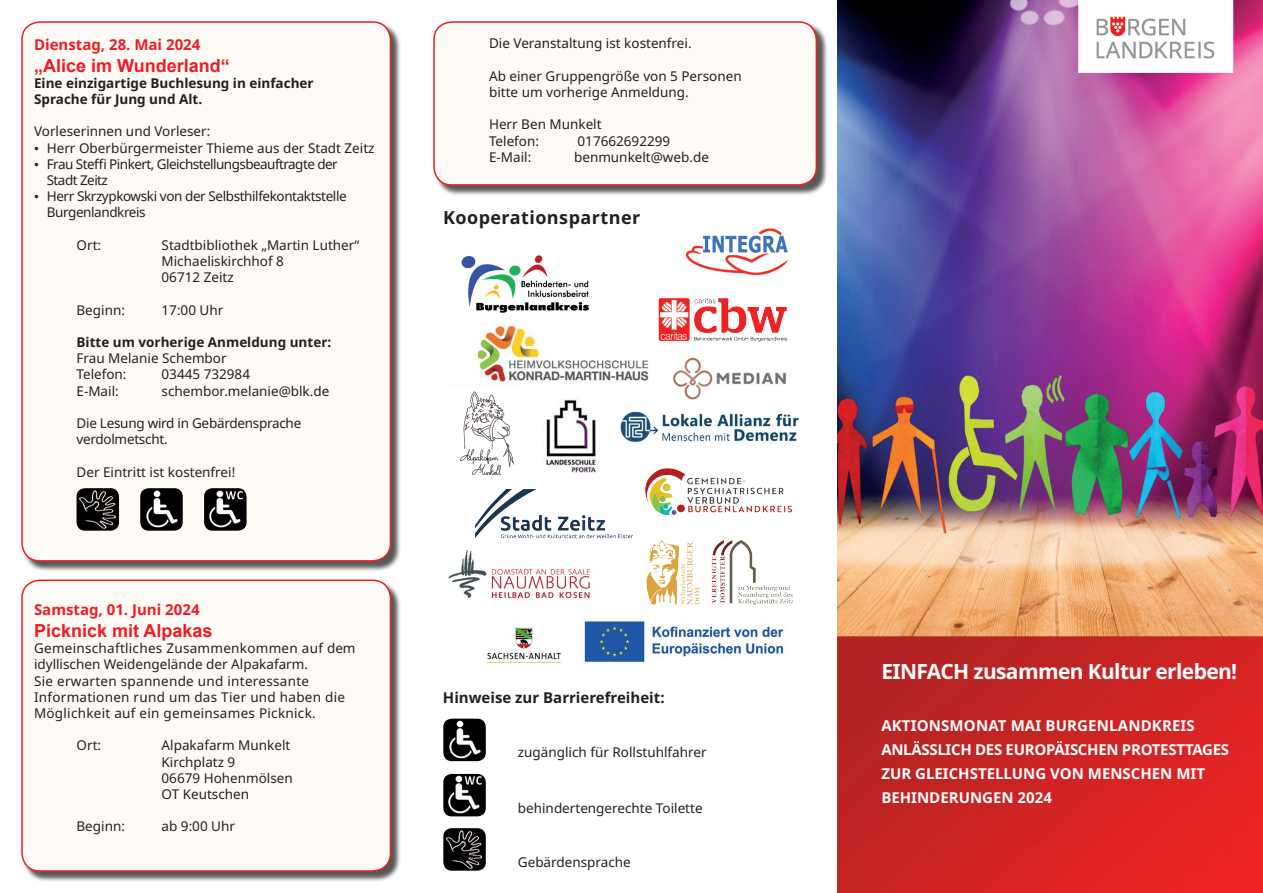
<style>
.page{position:relative;width:1263px;height:893px;background:#fff}
.page>*{position:absolute;margin:0;border:0;box-sizing:border-box;transform-origin:0 0}
.t1{font:700 21px "Noto Sans";letter-spacing:-.03em;color:#fff}
.t2{font:700 18px "Arial";color:#ee1d23}
.t3{font:700 18px "Noto Sans";letter-spacing:.025em;color:#231f20}
.t4{font:700 15px/24px "Noto Sans";color:#fff}
.t5{font:700 15px "Noto Sans";color:#ee1d23}
.t6{font:700 15px "Noto Sans";color:#231f20}
.t7{font:13.5px/16.2px "Noto Sans";color:#231f20}
.t8{font:13.5px/16.2px "Noto Sans";letter-spacing:.02em;color:#231f20}
.t9{font:700 13.5px/16.2px "Noto Sans";color:#231f20}
.t10{font:13.5px/16.2px "Noto Sans";letter-spacing:-.03em;color:#231f20}
.t11{font:13.5px/16.2px "Noto Sans";letter-spacing:-.04em;color:#231f20}
.t12{font:13.5px/16.2px "Noto Sans";letter-spacing:-.02em;color:#231f20}
.s1{font-family:"Times New Roman"}
</style>
<div class="page">
<div style="left:435px;top:23px;width:393px;height:173px;background:#231f20;opacity:.75"></div>
<div style="left:434px;top:22px;width:382px;height:163px;background:#fefbf6;border-radius:18px"></div>
<div style="left:433px;top:21px;width:384px;height:165px;border:2px solid #ee1d23;border-radius:18px"></div>
<div style="left:23px;top:23px;width:379px;height:549px;background:#231f20;opacity:.75"></div>
<div style="left:22px;top:22px;width:368px;height:539px;background:#fefbf6;border-radius:18px"></div>
<div style="left:21px;top:21px;width:370px;height:541px;border:2px solid #ee1d23;border-radius:18px"></div>
<div style="left:23px;top:581px;width:379px;height:301px;background:#231f20;opacity:.75"></div>
<div style="left:22px;top:580px;width:368px;height:291px;background:#fefbf6;border-radius:18px"></div>
<div style="left:21px;top:579px;width:370px;height:293px;border:2px solid #ee1d23;border-radius:18px"></div>
<img style="left:838px;top:0;width:425px;height:893px">
<img style="left:443px;top:719px;width:43px;height:42px">
<img style="left:443px;top:774px;width:43px;height:42px">
<img style="left:443px;top:828px;width:43px;height:43px">
<img style="left:461px;top:255px;width:128px;height:58px">
<img style="left:685px;top:228px;width:104px;height:48px">
<img style="left:475px;top:323px;width:174px;height:60px">
<img style="left:647px;top:298px;width:140px;height:55px">
<img style="left:448px;top:550px;width:142px;height:49px">
<img style="left:476px;top:489px;width:156px;height:50px">
<img style="left:620px;top:411px;width:179px;height:31px">
<img style="left:673px;top:357px;width:113px;height:43px">
<img style="left:645px;top:468px;width:147px;height:48px">
<img style="left:646px;top:540px;width:147px;height:65px">
<img style="left:543px;top:399px;width:54px;height:74px">
<img style="left:459px;top:391px;width:55px;height:85px">
<img style="left:77px;top:488px;width:42px;height:43px">
<img style="left:140px;top:488px;width:43px;height:43px">
<img style="left:204px;top:488px;width:43px;height:43px">
<img style="left:486px;top:621px;width:298px;height:43px">
<p class="t5" style="left:34px;top:34px;width:168px">Dienstag, 28. Mai 2024</p>
<h2 class="t2" style="left:34px;top:53px;width:197px">„Alice im Wunderland“</h2>
<p class="t9" style="left:34px;top:75px;width:281px">Eine einzigartige Buchlesung in einfacher<br>Sprache für Jung und Alt.</p>
<p class="t7" style="left:34px;top:124px;width:178px">Vorleserinnen und Vorleser:</p>
<p class="t7" style="left:34px;top:140px;width:342px"><span class="s1">•</span> Herr Oberbürgermeister Thieme aus der Stadt Zeitz</p>
<p class="t11" style="left:47px;top:156px;width:293px;text-indent:-13px"><span class="s1">•</span> Frau Steffi Pinkert, Gleichstellungsbeauftragte der<br>Stadt Zeitz</p>
<p class="t10" style="left:47px;top:189px;width:301px;text-indent:-13px"><span class="s1">•</span> Herr Skrzypkowski von der Selbsthilfekontaktstelle<br>Burgenlandkreis</p>
<p class="t7" style="left:77px;top:237px;width:26px">Ort:</p>
<p class="t7" style="left:162px;top:237px;width:199px">Stadtbibliothek „Martin Luther“<br>Michaeliskirchhof 8<br>06712 Zeitz</p>
<p class="t7" style="left:77px;top:302px;width:50px">Beginn:</p>
<p class="t7" style="left:162px;top:302px;width:63px">17:00 Uhr</p>
<p class="t9" style="left:77px;top:334px;width:256px">Bitte um vorherige Anmeldung unter:</p>
<p class="t7" style="left:77px;top:351px;width:152px">Frau Melanie Schembor<br>Telefon:</p>
<p class="t7" style="left:162px;top:367px;width:90px">03445 732984</p>
<p class="t7" style="left:77px;top:383px;width:44px">E-Mail:</p>
<p class="t7" style="left:162px;top:383px;width:169px">schembor.melanie@blk.de</p>
<p class="t12" style="left:77px;top:415px;width:226px">Die Lesung wird in Gebärdensprache verdolmetscht.</p>
<p class="t7" style="left:77px;top:464px;width:160px">Der Eintritt ist kostenfrei!</p>
<p class="t5" style="left:34px;top:599px;width:167px">Samstag, 01. Juni 2024</p>
<h2 class="t2" style="left:34px;top:618px;width:180px">Picknick mit Alpakas</h2>
<p class="t8" style="left:34px;top:640px;width:323px">Gemeinschaftliches Zusammenkommen auf dem idyllischen Weidengelände der Alpakafarm.<br>Sie erwarten spannende und interessante Informationen rund um das Tier und haben die Möglichkeit auf ein gemeinsames Picknick.</p>
<p class="t7" style="left:77px;top:738px;width:26px">Ort:</p>
<p class="t7" style="left:162px;top:738px;width:133px">Alpakafarm Munkelt<br>Kirchplatz 9<br>06679 Hohenmölsen<br>OT Keutschen</p>
<p class="t7" style="left:77px;top:819px;width:50px">Beginn:</p>
<p class="t7" style="left:162px;top:819px;width:75px">ab 9:00 Uhr</p>
<p class="t7" style="left:489px;top:36px;width:204px">Die Veranstaltung ist kostenfrei.</p>
<p class="t7" style="left:489px;top:68px;width:254px">Ab einer Gruppengröße von 5 Personen bitte um vorherige Anmeldung.</p>
<p class="t7" style="left:489px;top:117px;width:114px">Herr Ben Munkelt<br>Telefon:</p>
<p class="t7" style="left:578px;top:133px;width:94px">017662692299</p>
<p class="t7" style="left:489px;top:149px;width:44px">E-Mail:</p>
<p class="t7" style="left:574px;top:149px;width:136px">benmunkelt@web.de</p>
<h2 class="t3" style="left:443px;top:205px;width:199px">Kooperationspartner</h2>
<p class="t6" style="left:443px;top:687px;width:223px">Hinweise zur Barrierefreiheit:</p>
<p class="t7" style="left:518px;top:744px;width:190px">zugänglich für Rollstuhlfahrer</p>
<p class="t7" style="left:518px;top:800px;width:186px">behindertengerechte Toilette</p>
<p class="t7" style="left:518px;top:854px;width:114px">Gebärdensprache</p>
<h1 class="t1" style="left:881px;top:656px;width:357px">EINFACH zusammen Kultur erleben!</h1>
<p class="t4" style="left:881px;top:714px;width:349px">AKTIONSMONAT MAI BURGENLANDKREIS ANLÄSSLICH DES EUROPÄISCHEN PROTESTTAGES ZUR GLEICHSTELLUNG VON MENSCHEN MIT BEHINDERUNGEN 2024</p>
</div>
